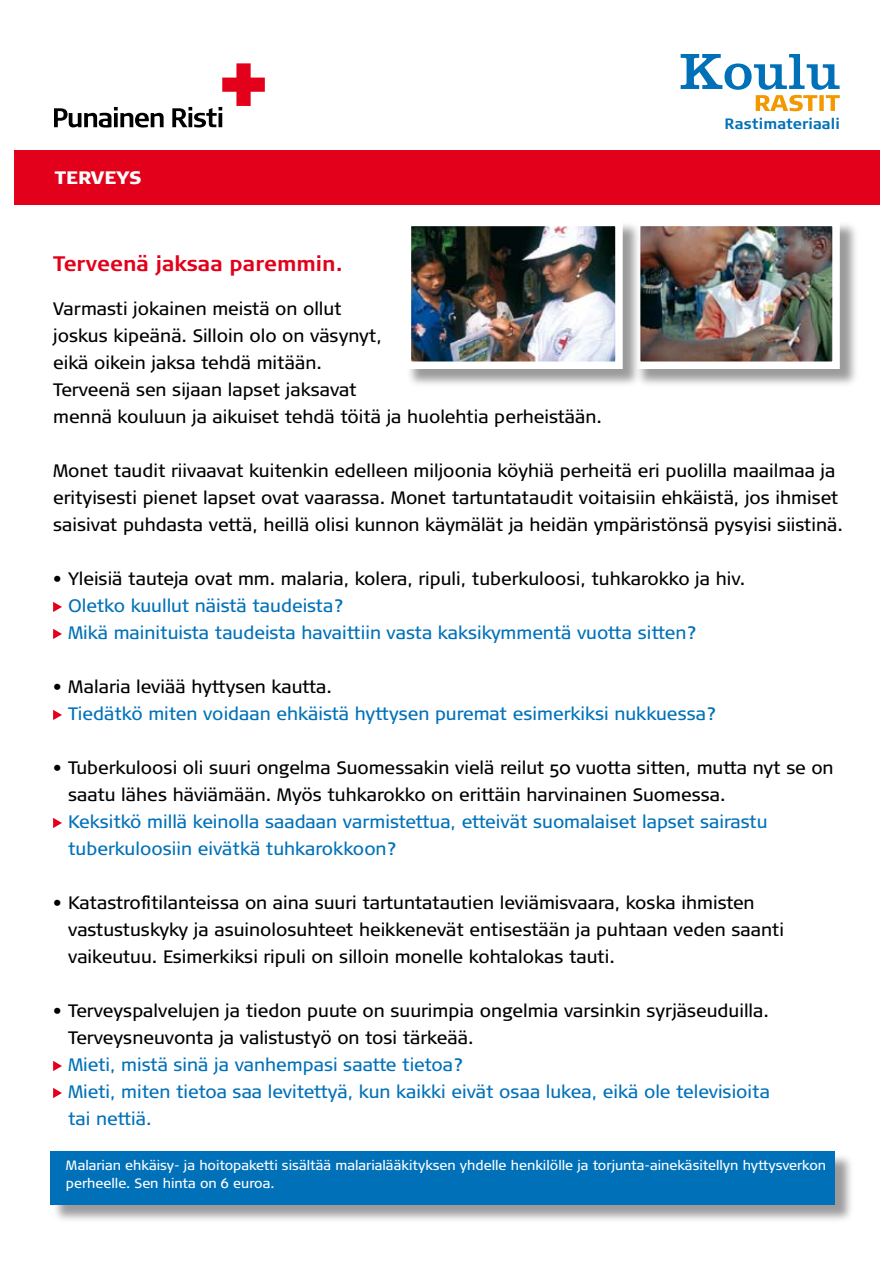
<style>
.page{position:relative;width:893px;height:1263px;background:#fff}
.page>*{position:absolute;margin:0;border:0;box-sizing:border-box;transform-origin:0 0}
.t1{font:700 21px "Signa Normal";color:#e2001a}
.t2{font:18px/27px "Signa Normal";color:#000}
.t3{font:18px/27px "Signa Normal";color:#0071b9}
.t4{font:900 18px "Signa Column";letter-spacing:-.015em;color:#fff}
.t5{font:700 15px "Signa Normal";color:#0071b9}
.t6{font:13.5px/18px "Signa Normal";color:#fff}
</style>
<div class="page">
<svg style="left:172px;top:63px;width:93px;height:64px"></svg>
<svg style="left:54px;top:107px;width:110px;height:21px"></svg>
<div style="left:14px;top:150px;width:866px;height:54px;background:#e2001a"></div>
<svg style="left:681px;top:54px;width:159px;height:57px"></svg>
<div style="left:52px;top:1152px;width:803px;height:72px;background:#000;opacity:.4"></div>
<div style="left:50px;top:1151px;width:785px;height:54px;background:#0071b9"></div>
<svg style="left:53px;top:602px;width:9px;height:10px"></svg>
<svg style="left:53px;top:629px;width:9px;height:10px"></svg>
<svg style="left:53px;top:710px;width:9px;height:10px"></svg>
<svg style="left:53px;top:818px;width:9px;height:10px"></svg>
<svg style="left:53px;top:1061px;width:9px;height:10px"></svg>
<svg style="left:53px;top:1088px;width:9px;height:10px"></svg>
<div style="left:634px;top:220px;width:225px;height:169px;background:#000;opacity:.4"></div>
<img style="left:643px;top:228px;width:188px;height:132px">
<div style="left:633px;top:219px;width:207px;height:150px;border:8px solid #fff"></div>
<div style="left:405px;top:220px;width:238px;height:169px;background:#000;opacity:.4"></div>
<img style="left:413px;top:228px;width:201px;height:132px">
<div style="left:404px;top:219px;width:219px;height:150px;border:8px solid #fff"></div>
<p class="t4" style="left:55px;top:166px;width:88px">TERVEYS</p>
<p class="t5" style="left:725px;top:115px;width:117px">Rastimateriaali</p>
<p class="t1" style="left:53px;top:251px;width:291px">Terveenä jaksaa paremmin.</p>
<p class="t2" style="left:53px;top:295px;width:550px">Varmasti jokainen meistä on ollut<br>joskus kipeänä. Silloin olo on väsynyt,<br>eikä oikein jaksa tehdä mitään.<br>Terveenä sen sijaan lapset jaksavat<br>mennä kouluun ja aikuiset tehdä töitä ja huolehtia perheistään.</p>
<p class="t2" style="left:53px;top:457px;width:791px">Monet taudit riivaavat kuitenkin edelleen miljoonia köyhiä perheitä eri puolilla maailmaa ja erityisesti pienet lapset ovat vaarassa. Monet tartuntataudit voitaisiin ehkäistä, jos ihmiset saisivat puhdasta vettä, heillä olisi kunnon käymälät ja heidän ympäristönsä pysyisi siistinä.</p>
<p class="t2" style="left:53px;top:565px;width:694px">• Yleisiä tauteja ovat mm. malaria, kolera, ripuli, tuberkuloosi, tuhkarokko ja hiv.</p>
<p class="t3" style="left:68px;top:592px;width:630px">Oletko kuullut näistä taudeista?<br>Mikä mainituista taudeista havaittiin vasta kaksikymmentä vuotta sitten?</p>
<p class="t2" style="left:53px;top:673px;width:280px">• Malaria leviää hyttysen kautta.</p>
<p class="t3" style="left:68px;top:700px;width:650px">Tiedätkö miten voidaan ehkäistä hyttysen puremat esimerkiksi nukkuessa?</p>
<p class="t2" style="left:68px;top:754px;width:767px;text-indent:-15px">• Tuberkuloosi oli suuri ongelma Suomessakin vielä reilut 50 vuotta sitten, mutta nyt se on saatu lähes häviämään. Myös tuhkarokko on erittäin harvinainen Suomessa.</p>
<p class="t3" style="left:68px;top:808px;width:701px">Keksitkö millä keinolla saadaan varmistettua, etteivät suomalaiset lapset sairastu tuberkuloosiin eivätkä tuhkarokkoon?</p>
<p class="t2" style="left:68px;top:889px;width:717px;text-indent:-15px">• Katastrofitilanteissa on aina suuri tartuntatautien leviämisvaara, koska ihmisten vastustuskyky ja asuinolosuhteet heikkenevät entisestään ja puhtaan veden saanti vaikeutuu. Esimerkiksi ripuli on silloin monelle kohtalokas tauti.</p>
<p class="t2" style="left:68px;top:997px;width:702px;text-indent:-15px">• Terveyspalvelujen ja tiedon puute on suurimpia ongelmia varsinkin syrjäseuduilla.<br>Terveysneuvonta ja valistustyö on tosi tärkeää.</p>
<p class="t3" style="left:68px;top:1051px;width:703px">Mieti, mistä sinä ja vanhempasi saatte tietoa?<br>Mieti, miten tietoa saa levitettyä, kun kaikki eivät osaa lukea, eikä ole televisioita tai nettiä.</p>
<p class="t6" style="left:66px;top:1156px;width:762px">Malarian ehkäisy- ja hoitopaketti sisältää malarialääkityksen yhdelle henkilölle ja torjunta-ainekäsitellyn hyttysverkon perheelle. Sen hinta on 6 euroa.</p>
</div>
